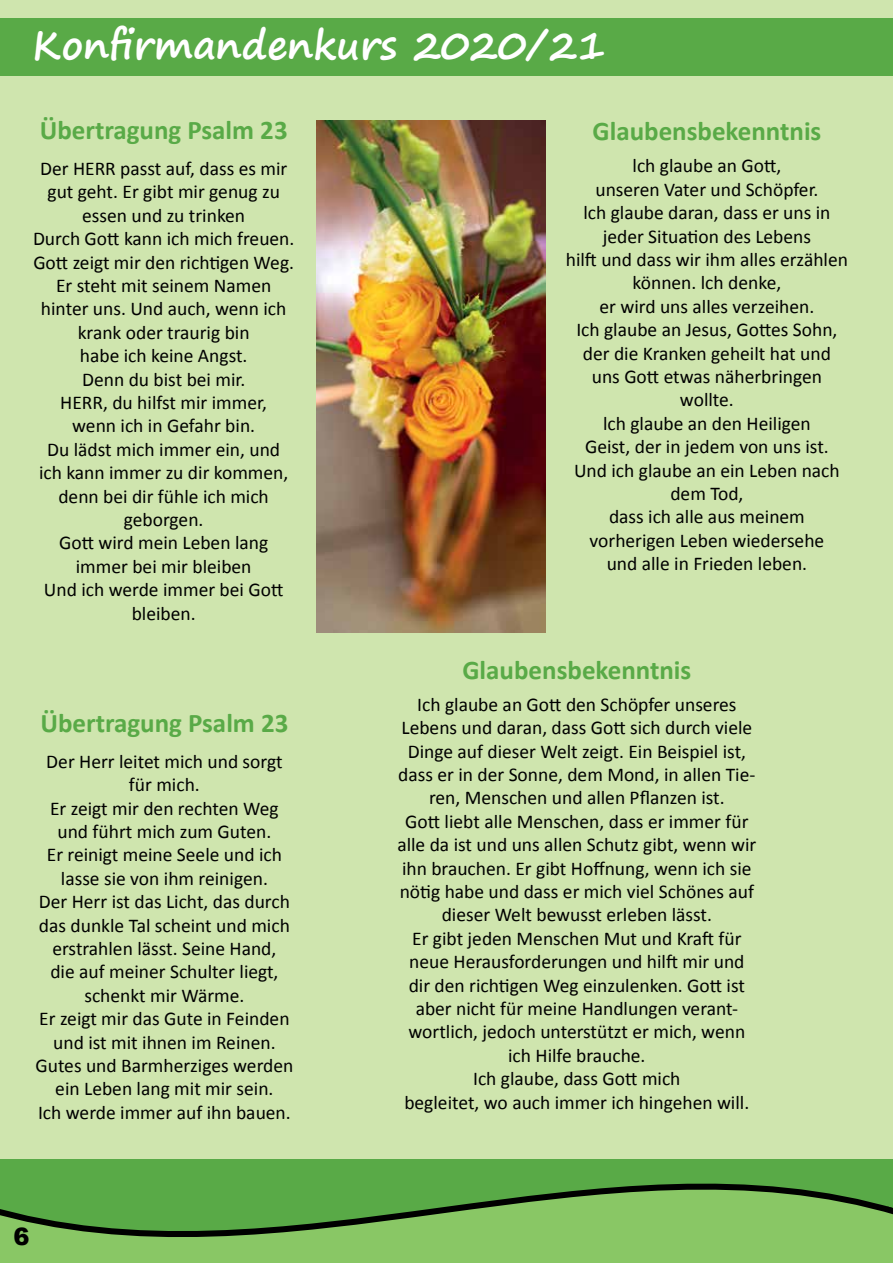
<style>
.page{position:relative;width:893px;height:1263px;background:#fff}
.page>*{position:absolute;margin:0;border:0;box-sizing:border-box;transform-origin:0 0}
.t1{font:700 39px "Segoe Print";color:#fff}
.t2{font:700 27px "Calibri";color:#59aa47}
.t3{font:900 24px "Arial";color:#000}
.t4{font:19.5px/23.4px "Calibri";color:#000;text-align:center}
</style>
<div class="page">
<div style="left:0;top:0;width:893px;height:1122px;background:#cfe5ae"></div>
<svg style="left:0;top:1124px;width:893px;height:139px;background:#83bb68"></svg>
<div style="left:0;top:18px;width:893px;height:58px;background:#59aa47"></div>
<img style="left:316px;top:120px;width:230px;height:512px">
<h1 class="t1" style="left:33px;top:9px;width:574px">Konfirmandenkurs 2020/21</h1>
<h2 class="t2" style="left:40px;top:113px;width:249px">Übertragung Psalm 23</h2>
<p class="t4" style="left:33px;top:157px;width:263px">Der HERR passt auf, dass es mir gut geht. Er gibt mir genug zu essen und zu trinken<br>Durch Gott kann ich mich freuen.<br>Gott zeigt mir den richtigen Weg.<br>Er steht mit seinem Namen hinter uns. Und auch, wenn ich krank oder traurig bin<br>habe ich keine Angst.<br>Denn du bist bei mir.<br>HERR, du hilfst mir immer,<br>wenn ich in Gefahr bin.<br>Du lädst mich immer ein, und<br>ich kann immer zu dir kommen, denn bei dir fühle ich mich geborgen.<br>Gott wird mein Leben lang immer bei mir bleiben<br>Und ich werde immer bei Gott bleiben.</p>
<h2 class="t2" style="left:40px;top:705px;width:249px">Übertragung Psalm 23</h2>
<p class="t4" style="left:35px;top:750px;width:259px">Der Herr leitet mich und sorgt für mich.<br>Er zeigt mir den rechten Weg und führt mich zum Guten.<br>Er reinigt meine Seele und ich lasse sie von ihm reinigen.<br>Der Herr ist das Licht, das durch das dunkle Tal scheint und mich erstrahlen lässt. Seine Hand,<br>die auf meiner Schulter liegt, schenkt mir Wärme.<br>Er zeigt mir das Gute in Feinden und ist mit ihnen im Reinen.<br>Gutes und Barmherziges werden ein Leben lang mit mir sein.<br>Ich werde immer auf ihn bauen.</p>
<p class="t3" style="left:14px;top:1219px;width:18px">6</p>
<h2 class="t2" style="left:592px;top:114px;width:230px">Glaubensbekenntnis</h2>
<p class="t4" style="left:566px;top:154px;width:284px">lch glaube an Gott,<br>unseren Vater und Schöpfer.<br>lch glaube daran, dass er uns in jeder Situation des Lebens<br>hilft und dass wir ihm alles erzählen können. lch denke,<br>er wird uns alles verzeihen.<br>Ich glaube an Jesus, Gottes Sohn, der die Kranken geheilt hat und<br>uns Gott etwas näherbringen wollte.<br>lch glaube an den Heiligen<br>Geist, der in jedem von uns ist.<br>Und ich glaube an ein Leben nach dem Tod,<br>dass ich alle aus meinem vorherigen Leben wiedersehe<br>und alle in Frieden leben.</p>
<h2 class="t2" style="left:462px;top:653px;width:230px">Glaubensbekenntnis</h2>
<p class="t4" style="left:397px;top:693px;width:361px">Ich glaube an Gott den Schöpfer unseres Lebens und daran, dass Gott sich durch viele Dinge auf dieser Welt zeigt. Ein Beispiel ist, dass er in der Sonne, dem Mond, in allen Tie&shy;ren, Menschen und allen Pflanzen ist.<br>Gott liebt alle Menschen, dass er immer für alle da ist und uns allen Schutz gibt, wenn wir ihn brauchen. Er gibt Hoffnung, wenn ich sie nötig habe und dass er mich viel Schönes auf dieser Welt bewusst erleben lässt.<br>Er gibt jeden Menschen Mut und Kraft für neue Herausforderungen und hilft mir und dir den richtigen Weg einzulenken. Gott ist aber nicht für meine Handlungen verant&shy;wortlich, jedoch unterstützt er mich, wenn ich Hilfe brauche.<br>Ich glaube, dass Gott mich<br>begleitet, wo auch immer ich hingehen will.</p>
</div>
